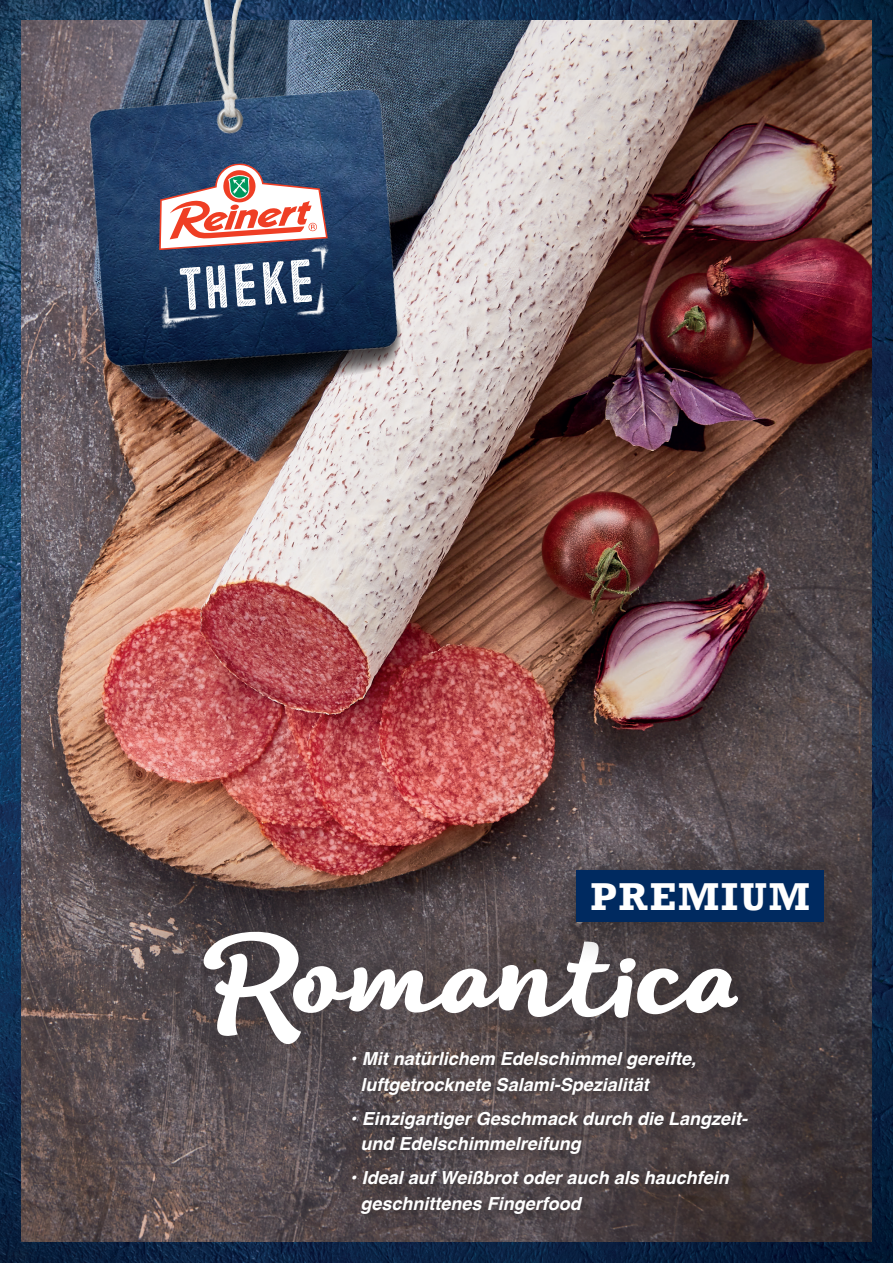
<style>
.page{position:relative;width:893px;height:1263px;background:#fff}
.page>*{position:absolute;margin:0;border:0;box-sizing:border-box;transform-origin:0 0}
.t1{font:italic 700 105px "Lifehack";color:#fff}
.t2{font:700 36.45px "Rockwell";letter-spacing:.06em;color:#fff}
.t3{font:italic 700 18px/25.5px "Helvetica";color:#fff}
</style>
<div class="page">
<img style="left:0;top:0;width:893px;height:1263px">
<img style="left:21px;top:21px;width:851px;height:1221px">
<img style="left:1px;top:0;width:490px;height:465px">
<svg style="left:108px;top:258px;width:297px;height:150px;background:#38455b"></svg>
<svg style="left:159px;top:162px;width:169px;height:88px"></svg>
<div style="left:89px;top:816px;width:763px;height:342px;background:#231f20;opacity:.4"></div>
<div style="left:534px;top:828px;width:332px;height:136px;background:#231f20;opacity:.76"></div>
<div style="left:576px;top:871px;width:248px;height:51px;background:#002a60"></div>
<div style="left:343px;top:1041px;width:421px;height:189px;background:#231f20;opacity:.84"></div>
<p class="t2" style="left:591px;top:873px;width:221px">PREMIUM</p>
<p class="t1" style="left:200px;top:902px;width:537px">Romantica</p>
<p class="t3" style="left:361px;top:1046px;width:337px;text-indent:-10px">• Mit natürlichem Edelschimmel gereifte, luftgetrocknete Salami-Spezialität</p>
<p class="t3" style="left:361px;top:1106px;width:388px;text-indent:-10px">• Einzigartiger Geschmack durch die Langzeit&shy;und Edelschimmelreifung</p>
<p class="t3" style="left:361px;top:1165px;width:370px;text-indent:-10px">• Ideal auf Weißbrot oder auch als hauchfein geschnittenes Fingerfood</p>
</div>
